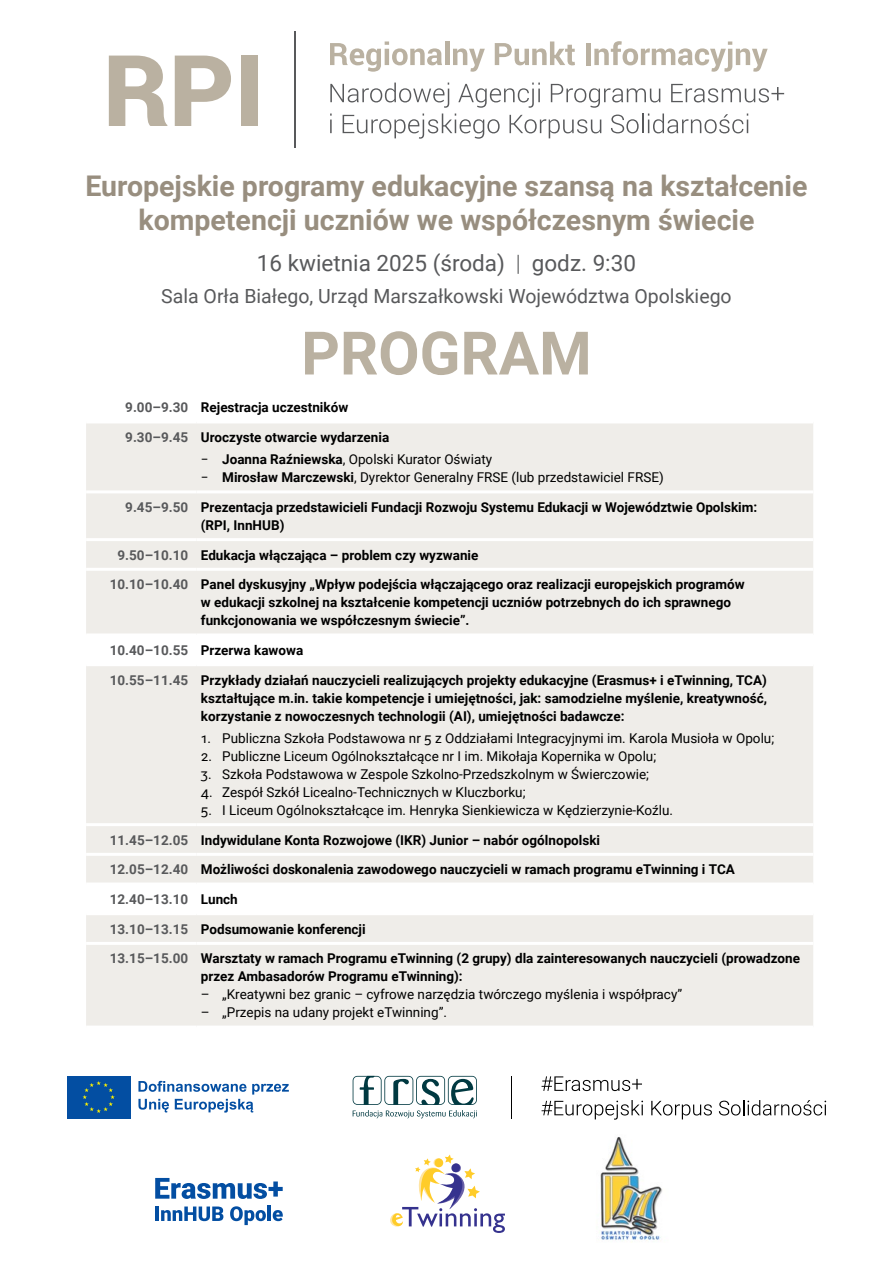
<style>
.page{position:relative;width:893px;height:1263px;background:#fff}
.page>*{position:absolute;margin:0;border:0;box-sizing:border-box;transform-origin:0 0}
.t1{font:700 60px "Roboto";color:#bab1a1}
.t2{font:700 28.5px/34.2px "Roboto";color:#988e7f;text-align:center}
.t3{font:22.5px "Roboto";color:#58595b}
.t4{font:19.5px "Roboto";color:#58595b}
.t5{font:700 13.5px/29.7px "Roboto";color:#000}
.t6{font:13.5px/18px "Roboto";color:#000}
.s1{font-weight:300}
.s2{color:#58595b}
.s3{font-weight:700}
.s4{font-weight:400}
</style>
<div class="page">
<svg style="left:330px;top:41px;width:112px;height:31px"></svg>
<hr style="left:445px;top:41px;width:4px;height:24px;background:#bab1a1">
<svg style="left:453px;top:48px;width:32px;height:24px"></svg>
<svg style="left:495px;top:41px;width:80px;height:24px"></svg>
<hr style="left:586px;top:43px;width:4px;height:22px;background:#bab1a1">
<svg style="left:594px;top:41px;width:174px;height:31px"></svg>
<svg style="left:330px;top:83px;width:119px;height:25px"></svg>
<svg style="left:458px;top:83px;width:82px;height:25px"></svg>
<svg style="left:551px;top:84px;width:109px;height:24px"></svg>
<svg style="left:671px;top:84px;width:113px;height:18px"></svg>
<svg style="left:330px;top:114px;width:2px;height:19px"></svg>
<svg style="left:343px;top:114px;width:157px;height:25px"></svg>
<svg style="left:509px;top:115px;width:92px;height:23px"></svg>
<svg style="left:611px;top:114px;width:137px;height:19px"></svg>
<hr style="left:294px;top:31px;width:1px;height:117px;background:#58595b">
<svg style="left:109px;top:56px;width:58px;height:70px"></svg>
<svg style="left:175px;top:56px;width:56px;height:70px"></svg>
<div style="left:241px;top:56px;width:17px;height:70px;background:#bab1a1"></div>
<div style="left:67px;top:1076px;width:64px;height:42px;background:#034ea2"></div>
<svg style="left:83px;top:1081px;width:32px;height:32px"></svg>
<svg style="left:138px;top:1081px;width:151px;height:31px"></svg>
<svg style="left:353px;top:1076px;width:124px;height:42px"></svg>
<hr style="left:511px;top:1076px;width:1px;height:42px;background:#000">
<svg style="left:542px;top:1076px;width:100px;height:15px"></svg>
<svg style="left:542px;top:1100px;width:101px;height:20px"></svg>
<svg style="left:651px;top:1101px;width:61px;height:18px"></svg>
<svg style="left:719px;top:1100px;width:107px;height:15px"></svg>
<div style="left:86px;top:423px;width:727px;height:602px;background:#efede9"></div>
<svg style="left:86px;top:636px;width:727px;height:276px;fill:#efede9"></svg>
<hr style="left:86px;top:490px;width:111px;height:3px;background:#fff">
<hr style="left:197px;top:490px;width:616px;height:3px;background:#fff">
<hr style="left:86px;top:538px;width:111px;height:3px;background:#fff">
<hr style="left:197px;top:538px;width:616px;height:3px;background:#fff">
<hr style="left:86px;top:568px;width:111px;height:3px;background:#fff">
<hr style="left:197px;top:568px;width:616px;height:3px;background:#fff">
<hr style="left:86px;top:633px;width:111px;height:3px;background:#fff">
<hr style="left:197px;top:633px;width:616px;height:3px;background:#fff">
<hr style="left:86px;top:663px;width:111px;height:3px;background:#fff">
<hr style="left:197px;top:663px;width:616px;height:3px;background:#fff">
<hr style="left:86px;top:823px;width:111px;height:3px;background:#fff">
<hr style="left:197px;top:823px;width:616px;height:3px;background:#fff">
<hr style="left:86px;top:853px;width:111px;height:3px;background:#fff">
<hr style="left:197px;top:853px;width:616px;height:3px;background:#fff">
<hr style="left:86px;top:882px;width:111px;height:3px;background:#fff">
<hr style="left:197px;top:882px;width:616px;height:3px;background:#fff">
<hr style="left:86px;top:912px;width:111px;height:3px;background:#fff">
<hr style="left:197px;top:912px;width:616px;height:3px;background:#fff">
<hr style="left:86px;top:942px;width:111px;height:3px;background:#fff">
<hr style="left:197px;top:942px;width:616px;height:3px;background:#fff">
<img style="left:600px;top:1137px;width:63px;height:104px">
<svg style="left:155px;top:1178px;width:128px;height:21px"></svg>
<hr style="left:155px;top:1206px;width:4px;height:15px;background:#034ea2">
<svg style="left:161px;top:1206px;width:62px;height:15px"></svg>
<svg style="left:230px;top:1206px;width:36px;height:19px"></svg>
<hr style="left:268px;top:1206px;width:3px;height:15px;background:#034ea2">
<svg style="left:273px;top:1210px;width:10px;height:11px"></svg>
<svg style="left:390px;top:1154px;width:115px;height:79px"></svg>
<h2 class="t2" style="left:85px;top:168px;width:724px">Europejskie programy edukacyjne szansą na kształcenie kompetencji uczniów we współczesnym świecie</h2>
<h3 class="t3" style="left:257px;top:248px;width:381px">16 kwietnia 2025 (środa) <span class="s1">|</span> godz. 9:30</h3>
<h3 class="t4" style="left:161px;top:283px;width:572px">Sala Orła Białego, Urząd Marszałkowski Województwa Opolskiego</h3>
<h1 class="t1" style="left:301px;top:311px;width:292px">PROGRAM</h1>
<p class="t5" style="left:125px;top:392px;width:265px"><span class="s2">9.00–9.30</span> Rejestracja uczestników<br><span class="s2">9.30–9.45</span> Uroczyste otwarcie wydarzenia</p>
<p class="t6" style="left:201px;top:450px;width:464px">− <span class="s3">Joanna Raźniewska</span>, Opolski Kurator Oświaty<br>− <span class="s3">Mirosław Marczewski</span>, Dyrektor Generalny FRSE (lub przedstawiciel FRSE)</p>
<p class="t5" style="left:201px;top:497px;width:558px;line-height:18px;text-indent:-76px"><span class="s2">9.45–9.50</span> Prezentacja przedstawicieli Fundacji Rozwoju Systemu Edukacji w Województwie Opolskim: (RPI, InnHUB)</p>
<p class="t5" style="left:110px;top:539px;width:636px;text-indent:8px"><span class="s2">9.50–10.10</span> Edukacja włączająca – problem czy wyzwanie<br><span class="s2">10.10–10.40</span> Panel dyskusyjny „Wpływ podejścia włączającego oraz realizacji europejskich programów</p>
<p class="t5" style="left:201px;top:593px;width:532px;line-height:18px">w edukacji szkolnej na kształcenie kompetencji uczniów potrzebnych do ich sprawnego funkcjonowania we współczesnym świecie”.</p>
<p class="t5" style="left:110px;top:635px;width:659px"><span class="s2">10.40–10.55</span> Przerwa kawowa<br><span class="s2">10.55–11.45</span> Przykłady działań nauczycieli realizujących projekty edukacyjne (Erasmus+ i eTwinning, TCA)</p>
<p class="t5" style="left:201px;top:688px;width:568px;line-height:18px">kształtujące m.in. takie kompetencje i umiejętności, jak: samodzielne myślenie, kreatywność, korzystanie z nowoczesnych technologii (AI), umiejętności badawcze:</p>
<p class="t6" style="left:201px;top:728px;width:575px">1. Publiczna Szkoła Podstawowa nr 5 z Oddziałami Integracyjnymi im. Karola Musioła w Opolu;</p>
<p class="t6" style="left:201px;top:746px;width:457px">2. Publiczne Liceum Ogólnokształcące nr I im. Mikołaja Kopernika w Opolu;</p>
<p class="t6" style="left:201px;top:764px;width:450px">3. Szkoła Podstawowa w Zespole Szkolno-Przedszkolnym w Świerczowie;</p>
<p class="t6" style="left:201px;top:782px;width:326px">4. Zespół Szkół Licealno-Technicznych w Kluczborku;</p>
<p class="t5" style="left:110px;top:795px;width:692px;text-indent:91px"><span class="s4">5. I Liceum Ogólnokształcące im. Henryka Sienkiewicza w Kędzierzynie-Koźlu.<br></span><span class="s2">11.45–12.05</span> Indywidulane Konta Rozwojowe (IKR) Junior – nabór ogólnopolski<br><span class="s2">12.05–12.40</span> Możliwości doskonalenia zawodowego nauczycieli w ramach programu eTwinning i TCA <span class="s2">12.40–13.10</span> Lunch<br><span class="s2">13.10–13.15</span> Podsumowanie konferencji<br><span class="s2">13.15–15.00</span> Warsztaty w ramach Programu eTwinning (2 grupy) dla zainteresowanych nauczycieli (prowadzone</p>
<p class="t5" style="left:201px;top:961px;width:263px">przez Ambasadorów Programu eTwinning):</p>
<p class="t6" style="left:201px;top:985px;width:483px">– „Kreatywni bez granic – cyfrowe narzędzia twórczego myślenia i współpracy”</p>
<p class="t6" style="left:201px;top:1003px;width:248px">– „Przepis na udany projekt eTwinning”.</p>
</div>
